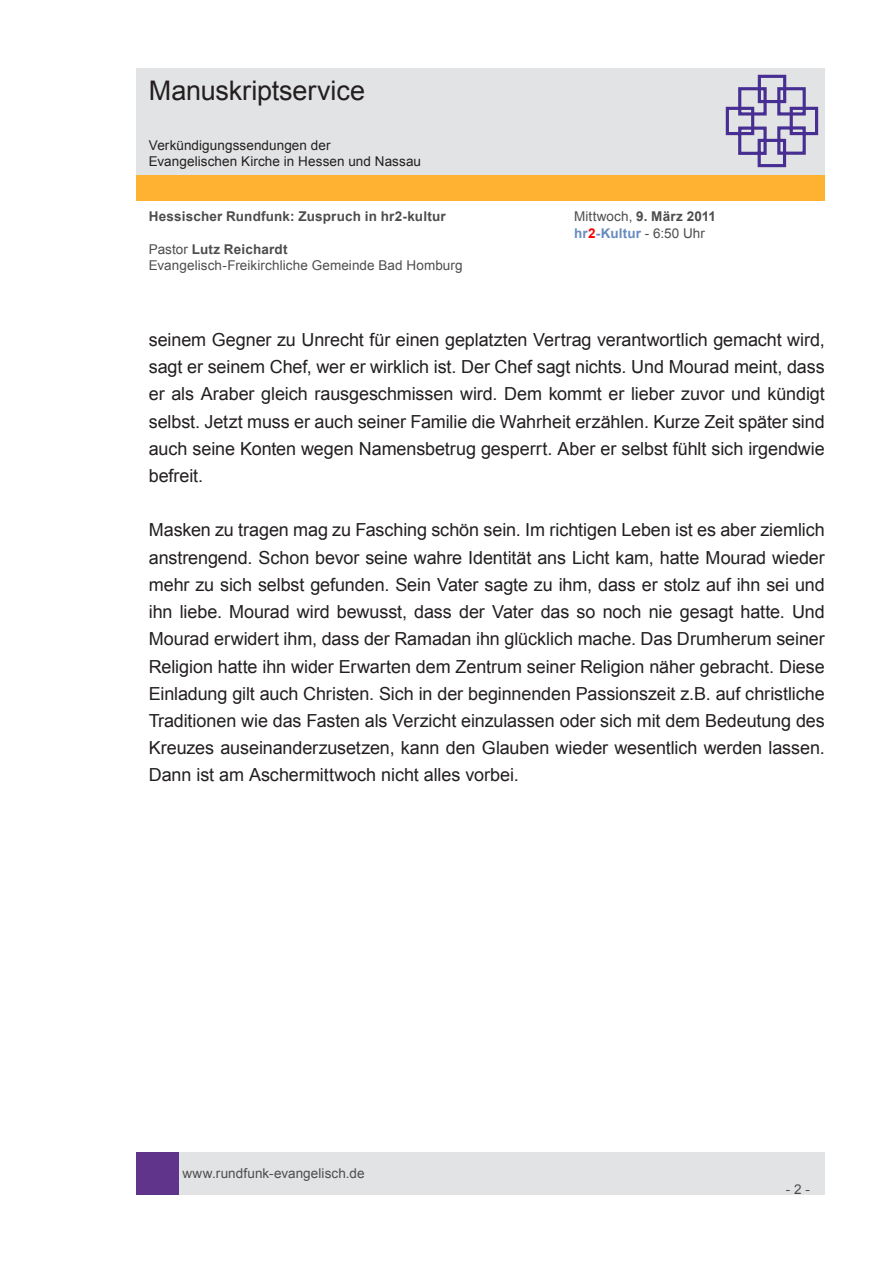
<style>
.page{position:relative;width:893px;height:1263px;background:#fff}
.page>*{position:absolute;margin:0;border:0;box-sizing:border-box;transform-origin:0 0}
.t1{font:27px "Arial";letter-spacing:-.005em;color:#231f20}
.t2{font:18px/27.2px "Arial";letter-spacing:-.005em;color:#231f20;text-align:justify}
.t3{font:13.5px/16.2px "Arial";letter-spacing:.005em;color:#4d4d4d}
.t4{font:13.5px/16.2px "Arial";letter-spacing:.005em;color:#231f20}
.t5{font:700 13.5px "Arial";letter-spacing:.015em;color:#4d4d4d}
.s1{font-weight:700}
.s2{font-weight:700;color:#688bc0}
.s3{font-weight:700;color:#f00}
</style>
<div class="page">
<div style="left:179px;top:1152px;width:646px;height:43px;background:#e2e3e4"></div>
<div style="left:136px;top:1152px;width:43px;height:43px;background:#5f348a"></div>
<div style="left:136px;top:175px;width:689px;height:26px;background:#ffb132"></div>
<div style="left:136px;top:68px;width:689px;height:106px;background:#e2e3e4"></div>
<svg style="left:725px;top:74px;width:94px;height:94px"></svg>
<h1 class="t1" style="left:149px;top:73px;width:218px">Manuskriptservice</h1>
<p class="t4" style="left:149px;top:137px;width:274px">Verkündigungssendungen der<br>Evangelischen Kirche in Hessen und Nassau</p>
<p class="t5" style="left:149px;top:208px;width:298px">Hessischer Rundfunk: Zuspruch in hr2-kultur</p>
<p class="t3" style="left:574px;top:209px;width:143px">Mittwoch, <span class="s1">9. März 2011 </span><span class="s2">hr</span><span class="s3">2</span><span class="s2">-Kultur</span> - 6:50 Uhr</p>
<p class="t3" style="left:149px;top:241px;width:315px">Pastor <span class="s1">Lutz Reichardt<br></span>Evangelisch-Freikirchliche Gemeinde Bad Homburg</p>
<p class="t2" style="left:149px;top:326px;width:677px">seinem Gegner zu Unrecht für einen geplatzten Vertrag verantwortlich gemacht wird, sagt er seinem Chef, wer er wirklich ist. Der Chef sagt nichts. Und Mourad meint, dass er als Araber gleich rausgeschmissen wird. Dem kommt er lieber zuvor und kündigt selbst. Jetzt muss er auch seiner Familie die Wahrheit erzählen. Kurze Zeit später sind auch seine Konten wegen Namensbetrug gesperrt. Aber er selbst fühlt sich irgendwie befreit.</p>
<p class="t2" style="left:149px;top:517px;width:678px">Masken zu tragen mag zu Fasching schön sein. Im richtigen Leben ist es aber ziemlich anstrengend. Schon bevor seine wahre Identität ans Licht kam, hatte Mourad wieder mehr zu sich selbst gefunden. Sein Vater sagte zu ihm, dass er stolz auf ihn sei und ihn liebe. Mourad wird bewusst, dass der Vater das so noch nie gesagt hatte. Und Mourad erwidert ihm, dass der Ramadan ihn glücklich mache. Das Drumherum seiner Religion hatte ihn wider Erwarten dem Zentrum seiner Religion näher gebracht. Diese Einladung gilt auch Christen. Sich in der beginnenden Passionszeit z.B. auf christliche Traditionen wie das Fasten als Verzicht einzulassen oder sich mit dem Bedeutung des Kreuzes auseinanderzusetzen, kann den Glauben wieder wesentlich werden lassen.<br>Dann ist am Aschermittwoch nicht alles vorbei.</p>
<p class="t3" style="left:182px;top:1165px;width:184px">www.rundfunk-evangelisch.de</p>
<p class="t3" style="left:786px;top:1181px;width:26px">- 2 -</p>
</div>
